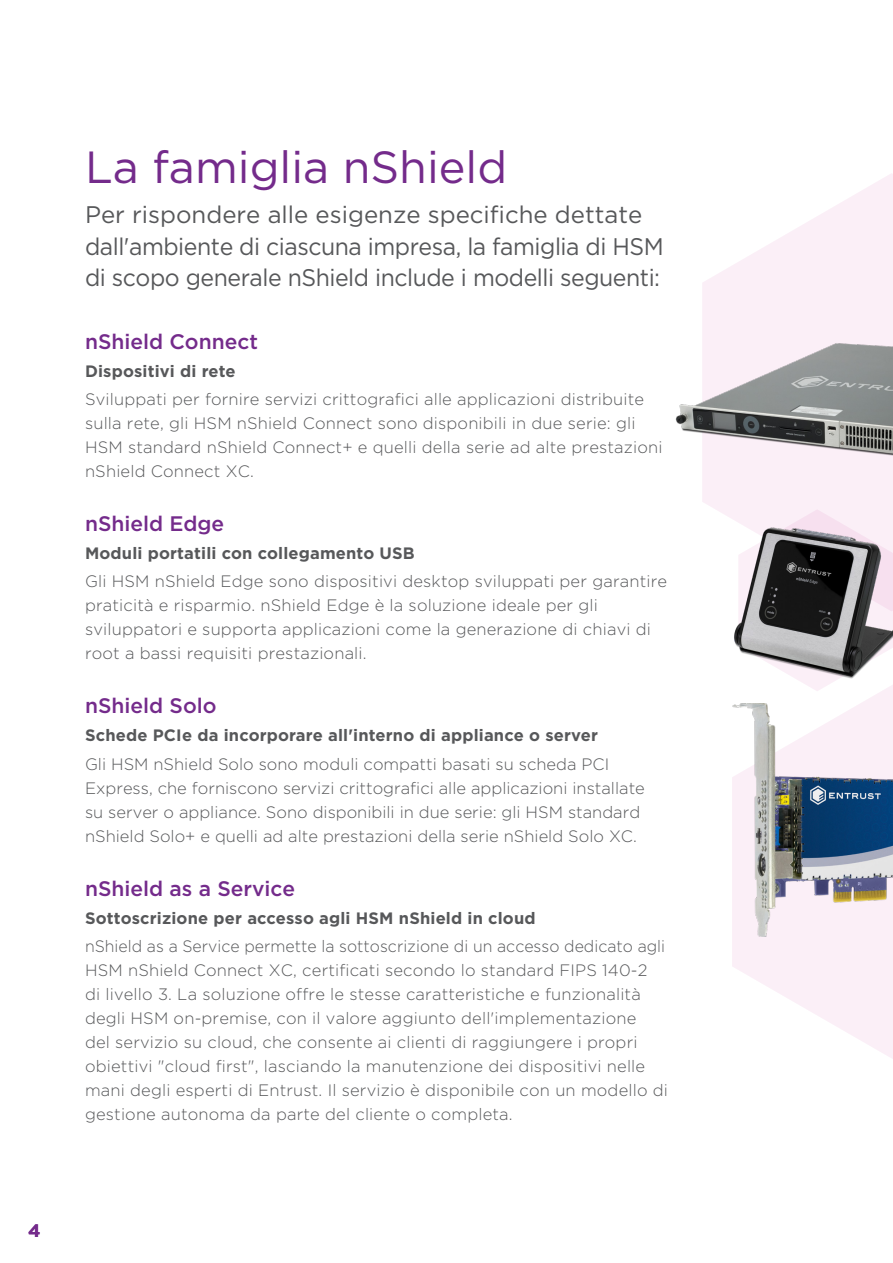
<style>
.page{position:relative;width:893px;height:1263px;background:#fff}
.page>*{position:absolute;margin:0;border:0;box-sizing:border-box;transform-origin:0 0}
.PAge_Title{font:45px "Gotham";color:#742b8b}
._2_Sub_Title{font:24px/31.5px "Gotham";letter-spacing:-.02em;color:#57585a}
._3_Header{font:500 21px "Gotham";color:#742b8b}
.t1{font:700 18px "Gotham";color:#742b8b}
._4_Body_Text{font:300 16.5px/24px "Gotham";letter-spacing:.01em;color:#57585a}
._4_Body_Text-2{font:300 16.5px/24px "Gotham";letter-spacing:.01em;color:#57585a;scale:.96 1}
._3_Subheader{font:700 16.5px "Gotham";letter-spacing:.01em;color:#57585a}
</style>
<div class="page">
<svg style="left:732px;top:691px;width:161px;height:368px;fill:#fbeff7"></svg>
<svg style="left:702px;top:173px;width:191px;height:347px;fill:#fbeff7"></svg>
<svg style="left:738px;top:509px;width:155px;height:182px"></svg>
<img style="left:732px;top:703px;width:161px;height:233px">
<img style="left:734px;top:520px;width:159px;height:160px">
<img style="left:675px;top:333px;width:218px;height:137px">
<p class="t1" style="left:28px;top:1218px;width:14px">4</p>
<p class="PAge_Title" style="left:85px;top:140px;width:424px">La famiglia nShield</p>
<p class="_2_Sub_Title" style="left:85px;top:199px;width:580px">Per rispondere alle esigenze specifiche dettate dall'ambiente di ciascuna impresa, la famiglia di HSM di scopo generale nShield include i modelli seguenti:</p>
<p class="_3_Header" style="left:85px;top:327px;width:174px">nShield Connect</p>
<p class="_3_Subheader" style="left:85px;top:360px;width:152px">Dispositivi di rete</p>
<p class="_4_Body_Text" style="left:85px;top:387px;width:579px">Sviluppati per fornire servizi crittografici alle applicazioni distribuite sulla rete, gli HSM nShield Connect sono disponibili in due serie: gli HSM standard nShield Connect+ e quelli della serie ad alte prestazioni nShield Connect XC.</p>
<p class="_3_Header" style="left:85px;top:510px;width:141px">nShield Edge</p>
<p class="_3_Subheader" style="left:85px;top:542px;width:331px">Moduli portatili con collegamento USB</p>
<p class="_4_Body_Text" style="left:85px;top:569px;width:584px">Gli HSM nShield Edge sono dispositivi desktop sviluppati per garantire praticità e risparmio. nShield Edge è la soluzione ideale per gli sviluppatori e supporta applicazioni come la generazione di chiavi di root a bassi requisiti prestazionali.</p>
<p class="_3_Header" style="left:85px;top:692px;width:133px">nShield Solo</p>
<p class="_3_Subheader" style="left:85px;top:725px;width:514px">Schede PCIe da incorporare all'interno di appliance o server</p>
<p class="_4_Body_Text" style="left:85px;top:752px;width:561px">Gli HSM nShield Solo sono moduli compatti basati su scheda PCI Express, che forniscono servizi crittografici alle applicazioni installate su server o appliance. Sono disponibili in due serie: gli HSM standard nShield Solo+ e quelli ad alte prestazioni della serie nShield Solo XC.</p>
<p class="_3_Header" style="left:85px;top:874px;width:211px">nShield as a Service</p>
<p class="_3_Subheader" style="left:85px;top:907px;width:452px">Sottoscrizione per accesso agli HSM nShield in cloud</p>
<p class="_4_Body_Text-2" style="left:85px;top:934px;width:609px">nShield as a Service permette la sottoscrizione di un accesso dedicato agli HSM nShield Connect XC, certificati secondo lo standard FIPS 140-2<br>di livello 3. La soluzione offre le stesse caratteristiche e funzionalità degli HSM on-premise, con il valore aggiunto dell'implementazione<br>del servizio su cloud, che consente ai clienti di raggiungere i propri obiettivi "cloud first", lasciando la manutenzione dei dispositivi nelle mani degli esperti di Entrust. Il servizio è disponibile con un modello di gestione autonoma da parte del cliente o completa.</p>
</div>
